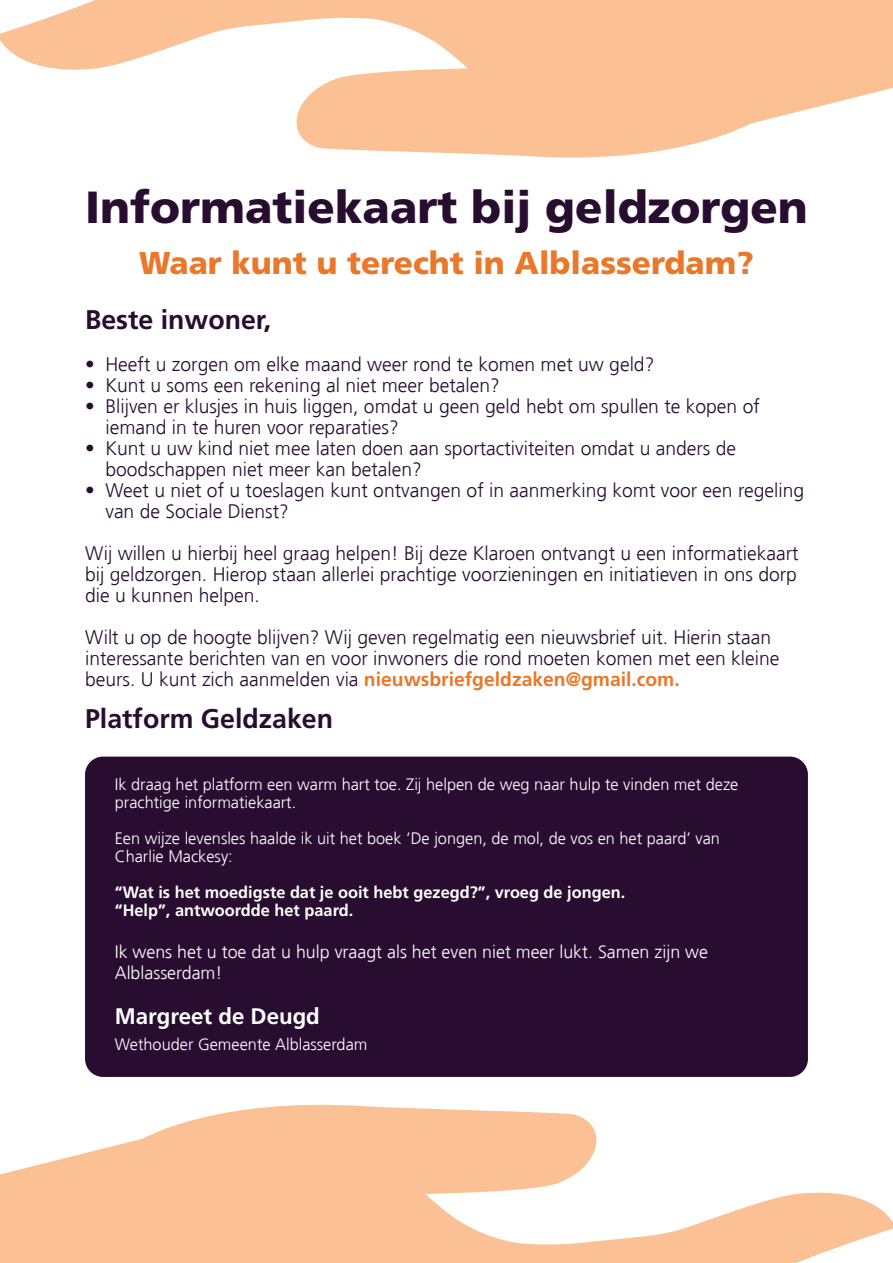
<style>
.page{position:relative;width:893px;height:1263px;background:#fff}
.page>*{position:absolute;margin:0;border:0;box-sizing:border-box;transform-origin:0 0}
.t1{font:900 45px "Frutiger";color:#290d31}
.t2{font:900 31.5px "Frutiger";color:#e9782a}
.t3{font:700 27px "Frutiger LT Std";color:#290d31}
.t4{font:700 22.5px "Frutiger LT Std";color:#fff}
.t5{font:300 19.5px/21px "Frutiger";color:#290d31}
.t6{font:700 19.5px "Frutiger LT Std";color:#e9782a}
.t7{font:300 18px/21px "Frutiger";color:#fff}
.t8{font:300 16.5px/18px "Frutiger";color:#fff}
.t9{font:700 16.5px/18px "Frutiger LT Std";color:#fff}
.s1{font-family:"Frutiger";font-weight:300;color:#290d31}
</style>
<div class="page">
<svg style="left:0;top:1104px;width:597px;height:159px;fill:#fbc093"></svg>
<svg style="left:290px;top:1163px;width:603px;height:100px;fill:#fbc093"></svg>
<svg style="left:296px;top:0;width:597px;height:158px;fill:#fbc093"></svg>
<svg style="left:0;top:0;width:602px;height:100px;fill:#fbc093"></svg>
<div style="left:85px;top:756px;width:723px;height:321px;background:#290d31;border-radius:18px"></div>
<h1 class="t1" style="left:85px;top:180px;width:724px">Informatiekaart bij geldzorgen</h1>
<h2 class="t2" style="left:139px;top:244px;width:616px">Waar kunt u terecht in Alblasserdam?</h2>
<h3 class="t3" style="left:85px;top:303px;width:188px">Beste inwoner,</h3>
<p class="t5" style="left:85px;top:354px;width:571px">• Heeft u zorgen om elke maand weer rond te komen met uw geld?</p>
<p class="t5" style="left:85px;top:375px;width:416px">• Kunt u soms een rekening al niet meer betalen?</p>
<p class="t5" style="left:105px;top:396px;width:656px;text-indent:-20px">• Blijven er klusjes in huis liggen, omdat u geen geld hebt om spullen te kopen of iemand in te huren voor reparaties?</p>
<p class="t5" style="left:105px;top:438px;width:632px;text-indent:-20px">• Kunt u uw kind niet mee laten doen aan sportactiviteiten omdat u anders de boodschappen niet meer kan betalen?</p>
<p class="t5" style="left:105px;top:480px;width:700px;text-indent:-20px">• Weet u niet of u toeslagen kunt ontvangen of in aanmerking komt voor een regeling van de Sociale Dienst?</p>
<p class="t5" style="left:85px;top:543px;width:715px;text-align:justify">Wij willen u hierbij heel graag helpen! Bij deze Klaroen ontvangt u een informatiekaart bij geldzorgen. Hierop staan allerlei prachtige voorzieningen en initiatieven in ons dorp die u kunnen helpen.</p>
<p class="t5" style="left:85px;top:627px;width:696px">Wilt u op de hoogte blijven? Wij geven regelmatig een nieuwsbrief uit. Hierin staan interessante berichten van en voor inwoners die rond moeten komen met een kleine</p>
<p class="t6" style="left:85px;top:667px;width:596px"><span class="s1">beurs. U kunt zich aanmelden via</span> nieuwsbriefgeldzaken@gmail.com.</p>
<h3 class="t3" style="left:85px;top:702px;width:250px">Platform Geldzaken</h3>
<p class="t8" style="left:115px;top:776px;width:625px">Ik draag het platform een warm hart toe. Zij helpen de weg naar hulp te vinden met deze prachtige informatiekaart.</p>
<p class="t8" style="left:115px;top:830px;width:607px">Een wijze levensles haalde ik uit het boek ‘De jongen, de mol, de vos en het paard’ van<br>Charlie Mackesy:</p>
<p class="t9" style="left:115px;top:883px;width:512px">“Wat is het moedigste dat je ooit hebt gezegd?”, vroeg de jongen. “Help”, antwoordde het paard.</p>
<p class="t7" style="left:115px;top:942px;width:595px">Ik wens het u toe dat u hulp vraagt als het even niet meer lukt. Samen zijn we<br>Alblasserdam!</p>
<p class="t4" style="left:115px;top:1003px;width:207px">Margreet de Deugd</p>
<p class="t8" style="left:115px;top:1035px;width:254px">Wethouder Gemeente Alblasserdam</p>
</div>
